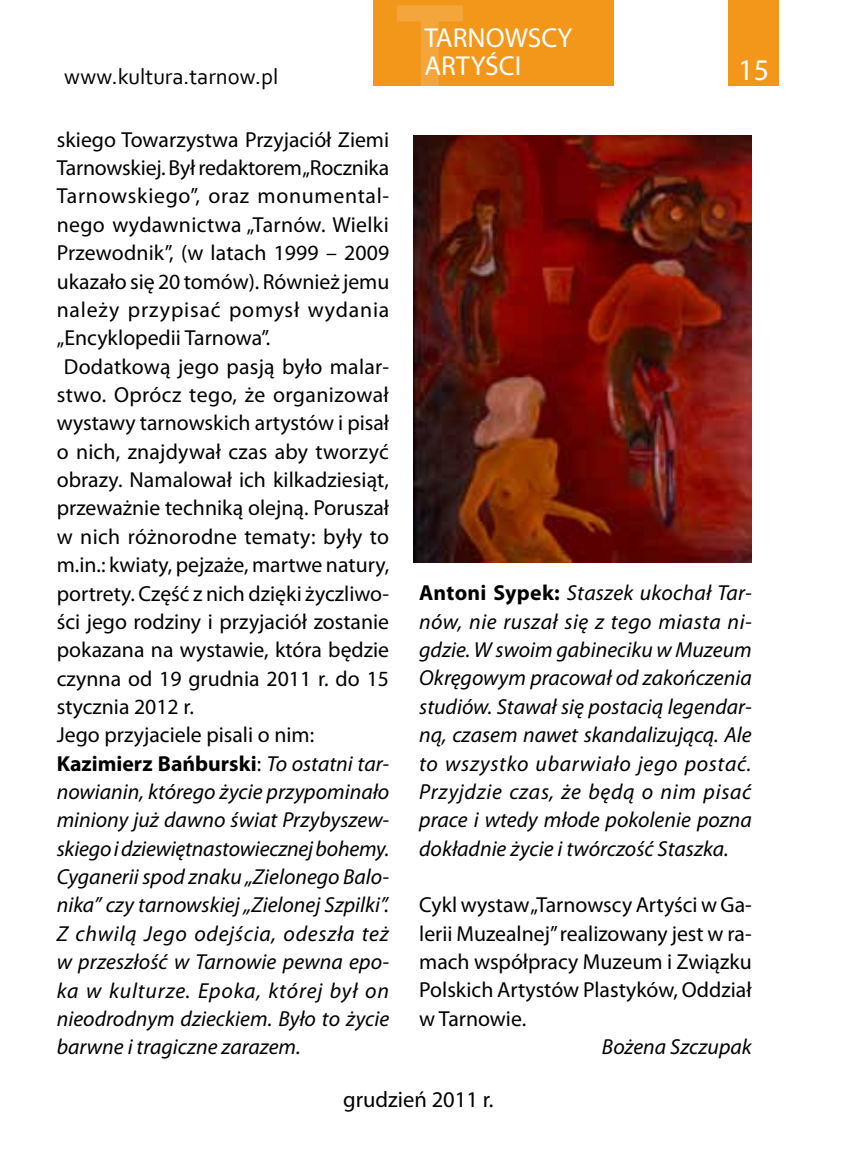
<style>
.page{position:relative;width:851px;height:1170px;background:#fff}
.page>*{position:absolute;margin:0;border:0;box-sizing:border-box;transform-origin:0 0}
.t1{font:30px "Myriad Pro";color:#fff}
.t2{font:27.5px/27.5px "Myriad Pro";color:#fff}
.t3{font:22.5px "Corbel";color:#000}
.t4{font:22.5px "Myriad Pro";color:#000}
.t5{font:21.75px/28.2px "Myriad Pro";color:#000;text-align:justify}
.t6{font:italic 21.75px/28.2px "Myriad Pro";color:#000;text-align:justify}
.t7{font:700 21.75px "Myriad Pro";color:#000}
.t8{font:italic 21.75px "Myriad Pro";letter-spacing:.035em;color:#000}
.t9{font:21.75px "Myriad Pro";letter-spacing:.03em;color:#000}
.t10{font:21.75px "Myriad Pro";letter-spacing:.02em;color:#000}
.t11{font:italic 21.75px "Myriad Pro";letter-spacing:.04em;color:#000}
.t12{font:21.75px "Myriad Pro";letter-spacing:.035em;color:#000}
.s1{font-weight:400}
.s2{font-weight:400;font-style:italic}
.s3{font-weight:700;font-style:normal}
</style>
<div class="page">
<div style="left:728px;top:0;width:50px;height:85px;background:#f3971b"></div>
<div style="left:373px;top:0;width:241px;height:85px;background:#f3971b"></div>
<svg style="left:394px;top:5px;width:174px;height:81px"></svg>
<img style="left:414px;top:135px;width:337px;height:428px">
<p class="t3" style="left:64px;top:62px;width:215px">www.kultura.tarnow.pl</p>
<p class="t5" style="left:57px;top:125px;width:334px">skiego Towarzystwa Przyjaciół Ziemi</p>
<p class="t5" style="left:57px;top:153px;width:334px">Tarnowskiej. Był redaktorem „Rocznika</p>
<p class="t9" style="left:57px;top:183px;width:334px">Tarnowskiego”, oraz monumental-</p>
<p class="t5" style="left:57px;top:210px;width:333px">nego wydawnictwa „Tarnów. Wielki</p>
<p class="t5" style="left:57px;top:238px;width:334px">Przewodnik”, (w latach 1999 – 2009</p>
<p class="t5" style="left:57px;top:267px;width:334px">ukazało się 20 tomów). Również jemu</p>
<p class="t12" style="left:57px;top:296px;width:334px">należy przypisać pomysł wydania</p>
<p class="t5" style="left:57px;top:323px;width:215px">„Encyklopedii Tarnowa”.</p>
<p class="t5" style="left:64px;top:352px;width:327px">Dodatkową jego pasją było malar-</p>
<p class="t10" style="left:57px;top:381px;width:333px">stwo. Oprócz tego, że organizował</p>
<p class="t5" style="left:57px;top:408px;width:334px">wystawy tarnowskich artystów i pisał</p>
<p class="t5" style="left:57px;top:437px;width:333px">o nich, znajdywał czas aby tworzyć</p>
<p class="t5" style="left:57px;top:465px;width:333px">obrazy. Namalował ich kilkadziesiąt,</p>
<p class="t5" style="left:57px;top:493px;width:334px">przeważnie techniką olejną. Poruszał</p>
<p class="t5" style="left:57px;top:522px;width:334px">w nich różnorodne tematy: były to</p>
<p class="t5" style="left:57px;top:550px;width:334px">m.in.: kwiaty, pejzaże, martwe natury,</p>
<p class="t5" style="left:57px;top:578px;width:334px">portrety. Część z nich dzięki życzliwo-</p>
<p class="t5" style="left:57px;top:607px;width:334px">ści jego rodziny i przyjaciół zostanie</p>
<p class="t5" style="left:57px;top:635px;width:334px">pokazana na wystawie, która będzie</p>
<p class="t5" style="left:57px;top:663px;width:334px">czynna od 19 grudnia 2011 r. do 15</p>
<p class="t5" style="left:57px;top:692px;width:139px">stycznia 2012 r.</p>
<p class="t5" style="left:57px;top:720px;width:259px">Jego przyjaciele pisali o nim:</p>
<p class="t7" style="left:57px;top:749px;width:334px">Kazimierz Bańburski<span class="s1">:</span> <span class="s2">To ostatni tar-</span></p>
<p class="t6" style="left:57px;top:777px;width:334px">nowianin, którego życie przypominało</p>
<p class="t6" style="left:57px;top:805px;width:334px">miniony już dawno świat Przybyszew-</p>
<p class="t6" style="left:57px;top:833px;width:334px">skiego i dziewiętnastowiecznej bohemy.</p>
<p class="t6" style="left:57px;top:862px;width:334px">Cyganerii spod znaku „Zielonego Balo-</p>
<p class="t6" style="left:57px;top:890px;width:334px">nika” czy tarnowskiej „Zielonej Szpilki”.</p>
<p class="t8" style="left:57px;top:919px;width:333px">Z chwilą Jego odejścia, odeszła też</p>
<p class="t6" style="left:57px;top:947px;width:334px">w przeszłość w Tarnowie pewna epo-</p>
<p class="t11" style="left:57px;top:976px;width:334px">ka w kulturze. Epoka, której był on</p>
<p class="t6" style="left:57px;top:1003px;width:334px">nieodrodnym dzieckiem. Było to życie</p>
<p class="t6" style="left:57px;top:1032px;width:245px">barwne i tragiczne zarazem.</p>
<p class="t2" style="left:424px;top:24px;width:150px">TARNOWSCY<br>ARTYŚCI</p>
<h1 class="t1" style="left:437px;top:48px;width:118px">KULTURA</h1>
<h1 class="t1" style="left:738px;top:51px;width:32px">15</h1>
<p class="t6" style="left:419px;top:578px;width:334px"><span class="s3">Antoni Sypek:</span> Staszek ukochał Tar&shy;nów, nie ruszał się z tego miasta ni&shy;gdzie. W swoim gabineciku w Muzeum Okręgowym pracował od zakończenia studiów. Stawał się postacią legendar&shy;ną, czasem nawet skandalizującą. Ale to wszystko ubarwiało jego postać.<br>Przyjdzie czas, że będą o nim pisać prace i wtedy młode pokolenie pozna dokładnie życie i twórczość Staszka.</p>
<p class="t5" style="left:419px;top:890px;width:334px">Cykl wystaw „Tarnowscy Artyści w Ga&shy;lerii Muzealnej” realizowany jest w ra&shy;mach współpracy Muzeum i Związku Polskich Artystów Plastyków, Oddział w Tarnowie.</p>
<p class="t6" style="left:602px;top:1032px;width:151px">Bożena Szczupak</p>
<p class="t4" style="left:343px;top:1085px;width:152px">grudzień 2011 r.</p>
</div>
